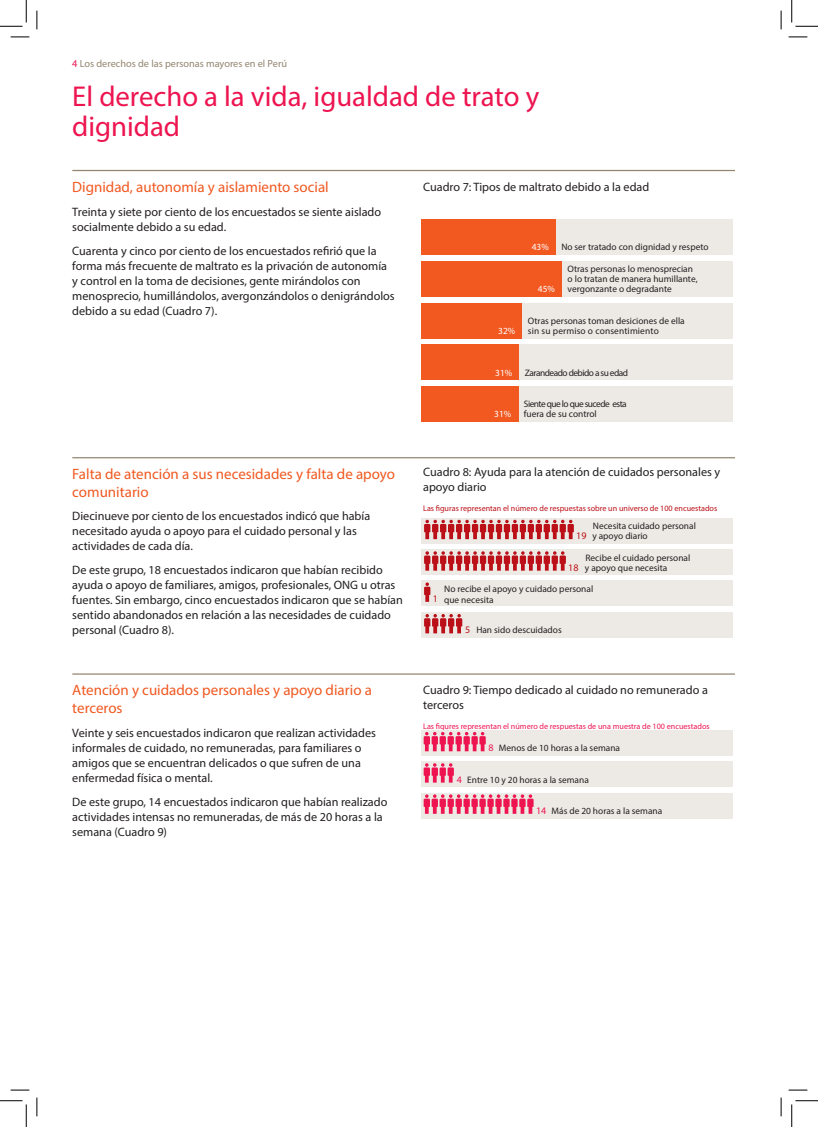
<style>
.page{position:relative;width:818px;height:1127px;background:#fff}
.page>*{position:absolute;margin:0;border:0;box-sizing:border-box;transform-origin:0 0}
._1a_Main_heading__re{font:28.75px/30px "Myriad Pro";color:#ed1450}
._2a_Sub_heading_A__o{font:15px/17.5px "Myriad Pro";color:#f15921}
._2a_Sub_heading_A__o-2{font:12.25px/15px "Myriad Pro";color:#231f20}
._2b_Sub_heading_B__r{font:12.25px/15px "Myriad Pro";color:#231f20}
.t1{font:10.25px "Myriad Pro";color:#938671}
.t2{font:9.38px/10px "Lexia";color:#231f20}
.t3{font:9.38px/10px "Lexia";letter-spacing:-.055em;color:#231f20}
.t4{font:9.38px "Lexia X Bold";color:#fff}
._2b_Sub_heading_B__r-2{font:8.12px "Myriad Pro";color:#bb1018}
._2b_Sub_heading_B__r-3{font:8.12px "Myriad Pro";color:#ed1450}
.s1{color:#ed1450}
.s2{font-family:"Lexia X Bold";font-size:10px;color:#bb1018}
.s3{font-family:"Lexia X Bold";font-size:10px;color:#ed1450}
</style>
<div class="page">
<hr style="left:72px;top:170px;width:663px;height:1px;background:#938671">
<hr style="left:72px;top:457px;width:663px;height:1px;background:#938671">
<hr style="left:72px;top:673px;width:663px;height:1px;background:#938671">
<div style="left:421px;top:219px;width:312px;height:35px;background:#edeae5"></div>
<div style="left:421px;top:219px;width:135px;height:35px;background:#f15921"></div>
<div style="left:421px;top:261px;width:312px;height:35px;background:#edeae5"></div>
<div style="left:421px;top:261px;width:141px;height:35px;background:#f15921"></div>
<div style="left:421px;top:303px;width:312px;height:35px;background:#edeae5"></div>
<div style="left:421px;top:303px;width:101px;height:35px;background:#f15921"></div>
<div style="left:421px;top:344px;width:312px;height:36px;background:#edeae5"></div>
<div style="left:421px;top:344px;width:98px;height:36px;background:#f15921"></div>
<div style="left:421px;top:386px;width:312px;height:36px;background:#edeae5"></div>
<div style="left:421px;top:386px;width:98px;height:36px;background:#f15921"></div>
<div style="left:421px;top:517px;width:312px;height:26px;background:#edeae5"></div>
<div style="left:421px;top:549px;width:312px;height:25px;background:#edeae5"></div>
<div style="left:421px;top:580px;width:312px;height:26px;background:#edeae5"></div>
<div style="left:421px;top:611px;width:312px;height:26px;background:#edeae5"></div>
<svg style="left:424px;top:582px;width:6px;height:19px"></svg>
<svg style="left:424px;top:614px;width:38px;height:19px"></svg>
<svg style="left:424px;top:551px;width:142px;height:19px"></svg>
<svg style="left:424px;top:519px;width:150px;height:20px"></svg>
<div style="left:421px;top:792px;width:312px;height:26px;background:#edeae5"></div>
<div style="left:421px;top:729px;width:312px;height:26px;background:#edeae5"></div>
<div style="left:421px;top:761px;width:312px;height:26px;background:#edeae5"></div>
<svg style="left:424px;top:763px;width:30px;height:19px"></svg>
<svg style="left:424px;top:731px;width:62px;height:20px"></svg>
<svg style="left:424px;top:794px;width:109px;height:19px"></svg>
<svg style="left:11px;top:36px;width:18px;height:2px"></svg>
<svg style="left:788px;top:36px;width:19px;height:2px"></svg>
<svg style="left:11px;top:1089px;width:18px;height:1px"></svg>
<svg style="left:788px;top:1089px;width:19px;height:1px"></svg>
<svg style="left:36px;top:11px;width:2px;height:18px"></svg>
<svg style="left:36px;top:1097px;width:2px;height:18px"></svg>
<svg style="left:780px;top:11px;width:2px;height:18px"></svg>
<svg style="left:780px;top:1097px;width:2px;height:18px"></svg>
<svg style="left:0;top:0;width:27px;height:27px"></svg>
<svg style="left:0;top:1100px;width:27px;height:26px"></svg>
<svg style="left:791px;top:0;width:27px;height:27px"></svg>
<svg style="left:791px;top:1100px;width:27px;height:26px"></svg>
<p class="t1" style="left:72px;top:57px;width:216px"><span class="s1">4</span> Los derechos de las personas mayores en el Perú</p>
<p class="_1a_Main_heading__re" style="left:72px;top:81px;width:468px">El derecho a la vida, igualdad de trato y dignidad</p>
<p class="_2a_Sub_heading_A__o" style="left:72px;top:178px;width:258px">Dignidad, autonomía y aislamiento social</p>
<p class="_2b_Sub_heading_B__r" style="left:423px;top:179px;width:228px">Cuadro 7: Tipos de maltrato debido a la edad</p>
<p class="_2a_Sub_heading_A__o-2" style="left:72px;top:204px;width:310px">Treinta y siete por ciento de los encuestados se siente aislado socialmente debido a su edad.</p>
<p class="_2a_Sub_heading_A__o-2" style="left:72px;top:243px;width:324px">Cuarenta y cinco por ciento de los encuestados refirió que la forma más frecuente de maltrato es la privación de autonomía y control en la toma de decisiones, gente mirándolos con menosprecio, humillándolos, avergonzándolos o denigrándolos debido a su edad (Cuadro 7).</p>
<p class="t2" style="left:561px;top:242px;width:149px">No ser tratado con dignidad y respeto</p>
<p class="t2" style="left:568px;top:263px;width:132px">Otras personas lo menosprecian o lo tratan de manera humillante, vergonzante o degradante</p>
<p class="t2" style="left:528px;top:315px;width:158px">Otras personas toman desiciones de ella sin su permiso o consentimiento</p>
<p class="t3" style="left:525px;top:367px;width:105px">Zarandeado debido a su edad</p>
<p class="t3" style="left:524px;top:399px;width:104px">Siente que lo que sucede esta fuera de su control</p>
<p class="t4" style="left:532px;top:241px;width:19px">43%</p>
<p class="t4" style="left:538px;top:283px;width:19px">45%</p>
<p class="t4" style="left:498px;top:325px;width:19px">32%</p>
<p class="t4" style="left:495px;top:366px;width:19px">31%</p>
<p class="t4" style="left:494px;top:408px;width:19px">31%</p>
<p class="_2a_Sub_heading_A__o" style="left:72px;top:465px;width:324px">Falta de atención a sus necesidades y falta de apoyo comunitario</p>
<p class="_2a_Sub_heading_A__o-2" style="left:72px;top:508px;width:299px">Diecinueve por ciento de los encuestados indicó que había necesitado ayuda o apoyo para el cuidado personal y las actividades de cada día.</p>
<p class="_2a_Sub_heading_A__o-2" style="left:72px;top:562px;width:332px">De este grupo, 18 encuestados indicaron que habían recibido ayuda o apoyo de familiares, amigos, profesionales, ONG u otras fuentes. Sin embargo, cinco encuestados indicaron que se habían sentido abandonados en relación a las necesidades de cuidado personal (Cuadro 8).</p>
<p class="_2a_Sub_heading_A__o" style="left:72px;top:681px;width:301px">Atención y cuidados personales y apoyo diario a terceros</p>
<p class="_2a_Sub_heading_A__o-2" style="left:72px;top:724px;width:305px">Veinte y seis encuestados indicaron que realizan actividades informales de cuidado, no remuneradas, para familiares o amigos que se encuentran delicados o que sufren de una enfermedad física o mental.</p>
<p class="_2a_Sub_heading_A__o-2" style="left:72px;top:793px;width:316px">De este grupo, 14 encuestados indicaron que habían realizado actividades intensas no remuneradas, de más de 20 horas a la semana (Cuadro 9)</p>
<p class="_2b_Sub_heading_B__r" style="left:423px;top:464px;width:299px">Cuadro 8: Ayuda para la atención de cuidados personales y apoyo diario</p>
<p class="_2b_Sub_heading_B__r-2" style="left:423px;top:503px;width:296px">Las figuras representan el número de respuestas sobre un universo de 100 encuestados</p>
<p class="t2" style="left:576px;top:520px;width:121px;text-indent:17px">Necesita cuidado personal<br><span class="s2">19</span> y apoyo diario</p>
<p class="t2" style="left:568px;top:552px;width:123px;text-indent:17px">Recibe el cuidado personal<br><span class="s2">18</span> y apoyo que necesita</p>
<p class="t2" style="left:433px;top:582px;width:162px;line-height:11.2px;text-indent:11px">No recibe el apoyo y cuidado personal<br><span class="s2">1</span> que necesita</p>
<p class="t2" style="left:465px;top:624px;width:98px"><span class="s2">5</span> Han sido descuidados</p>
<p class="_2b_Sub_heading_B__r" style="left:423px;top:682px;width:286px">Cuadro 9: Tiempo dedicado al cuidado no remunerado a terceros</p>
<p class="_2b_Sub_heading_B__r-3" style="left:423px;top:721px;width:288px">Las figures representan el número de respuestas de una muestra de 100 encuestados</p>
<p class="t2" style="left:489px;top:742px;width:133px"><span class="s3">8</span> Menos de 10 horas a la semana</p>
<p class="t2" style="left:457px;top:774px;width:133px"><span class="s3">4</span> Entre 10 y 20 horas a la semana</p>
<p class="t2" style="left:536px;top:805px;width:128px"><span class="s3">14</span> Más de 20 horas a la semana</p>
</div>
